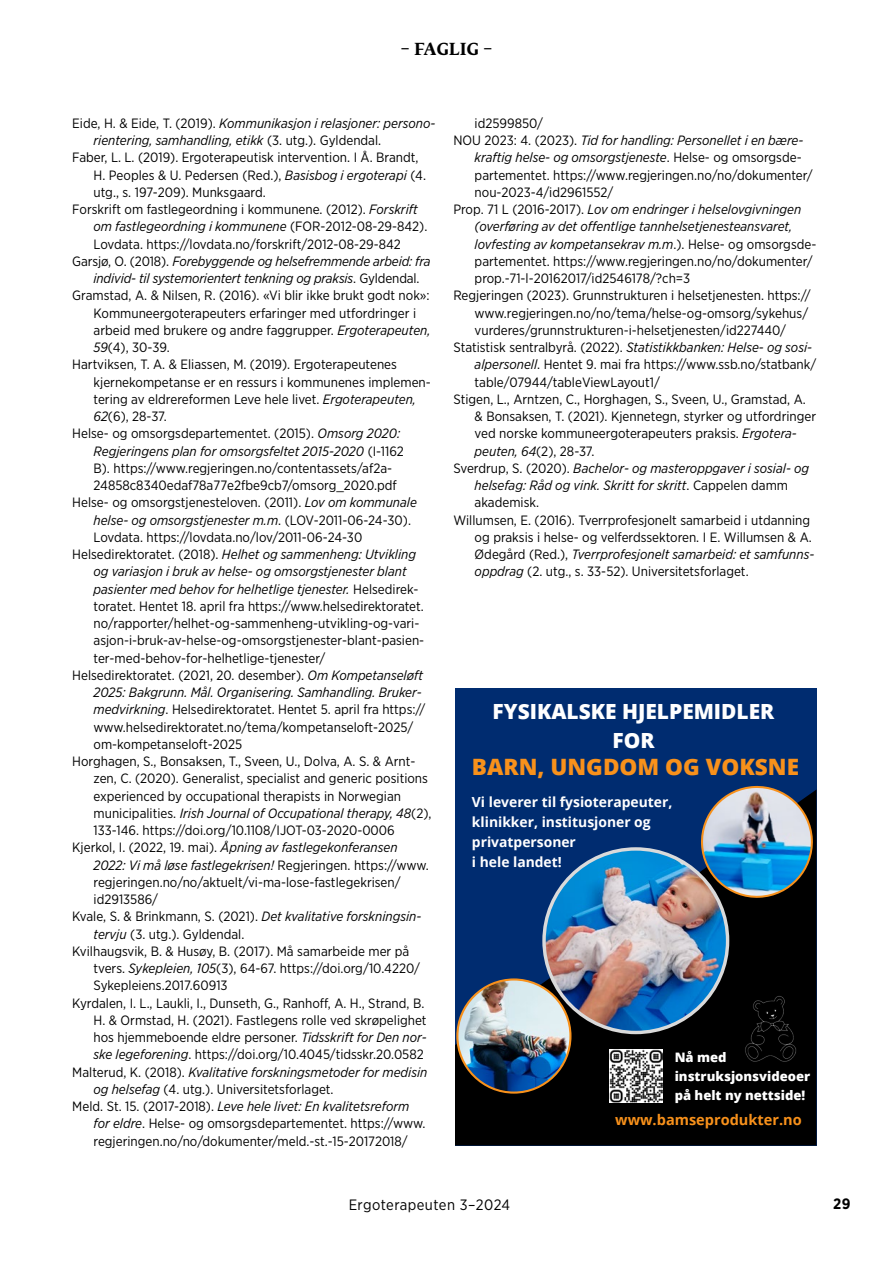
<style>
.page{position:relative;width:893px;height:1263px;background:#fff}
.page>*{position:absolute;margin:0;border:0;box-sizing:border-box;transform-origin:0 0}
.t1{font:800 22.5px "Open Sans";color:#f8911b}
.t2{font:800 20.85px/29.2px "Open Sans";color:#fff;text-align:center}
.t3{font:700 16.5px "Fedra Serif B Std";letter-spacing:.015em;color:#000}
.t4{font:15px "Gotham Narrow";letter-spacing:.03em;color:#000}
.t5{font:700 15px "Gotham Narrow";color:#000}
.t6{font:700 14.55px "Open Sans";color:#f8911b}
.t7{font:700 13.95px/20.1px "Open Sans";color:#fff}
._13_Nye_referanser{font:13.5px/17.2px "Gotham Narrow";color:#000}
._13_Nye_referanser-2{font:italic 13.5px/17.2px "Gotham Narrow";color:#000}
.t8{font:800 13.05px/19.2px "Open Sans";color:#fff}
.s1{font-style:normal}
.s2{font-style:italic}
</style>
<div class="page">
<div style="left:455px;top:688px;width:361px;height:457px;background:#002c70"></div>
<div style="left:455px;top:790px;width:361px;height:355px;background:#000"></div>
<img style="left:456px;top:785px;width:358px;height:309px">
<img style="left:610px;top:1050px;width:52px;height:52px">
<p class="t3" style="left:400px;top:38px;width:93px">– FAGLIG –</p>
<p class="_13_Nye_referanser-2" style="left:94px;top:114px;width:343px;text-indent:-21px"><span class="s1">Eide, H. &amp; Eide, T. (2019).</span> Kommunikasjon i relasjoner: persono&shy;rientering, samhandling, etikk <span class="s1">(3. utg.). Gyldendal.</span></p>
<p class="_13_Nye_referanser" style="left:94px;top:149px;width:334px;text-indent:-21px">Faber, L. L. (2019). Ergoterapeutisk intervention. I Å. Brandt,<br>H. Peoples &amp; U. Pedersen (Red.), <span class="s2">Basisbog i ergoterapi</span> (4. utg., s. 197-209). Munksgaard.</p>
<p class="_13_Nye_referanser" style="left:94px;top:200px;width:335px;text-indent:-21px">Forskrift om fastlegeordning i kommunene. (2012). <span class="s2">Forskrift om fastlegeordning i kommunene</span> (FOR-2012-08-29-842).<br>Lovdata. https://lovdata.no/forskrift/2012-08-29-842</p>
<p class="_13_Nye_referanser-2" style="left:94px;top:252px;width:339px;text-indent:-21px"><span class="s1">Garsjø, O. (2018).</span> Forebyggende og helsefremmende arbeid: fra individ- til systemorientert tenkning og praksis<span class="s1">. Gyldendal.</span></p>
<p class="_13_Nye_referanser" style="left:94px;top:287px;width:338px;text-indent:-21px">Gramstad, A. &amp; Nilsen, R. (2016). «Vi blir ikke brukt godt nok»:<br>Kommuneergoterapeuters erfaringer med utfordringer i arbeid med brukere og andre faggrupper. <span class="s2">Ergoterapeuten, 59</span>(4), 30-39.</p>
<p class="_13_Nye_referanser" style="left:94px;top:356px;width:339px;text-indent:-21px">Hartviksen, T. A. &amp; Eliassen, M. (2019). Ergoterapeutenes kjernekompetanse er en ressurs i kommunenes implemen&shy;tering av eldrereformen Leve hele livet. <span class="s2">Ergoterapeuten, 62</span>(6), 28-37.</p>
<p class="_13_Nye_referanser" style="left:94px;top:425px;width:312px;text-indent:-21px">Helse- og omsorgsdepartementet. (2015). <span class="s2">Omsorg 2020:<br>Regjeringens plan for omsorgsfeltet 2015-2020</span> (I-1162<br>B). https://www.regjeringen.no/contentassets/af2a-24858c8340edaf78a77e2fbe9cb7/omsorg_2020.pdf</p>
<p class="_13_Nye_referanser" style="left:94px;top:494px;width:325px;text-indent:-21px">Helse- og omsorgstjenesteloven. (2011). <span class="s2">Lov om kommunale helse- og omsorgstjenester m.m</span>. (LOV-2011-06-24-30).<br>Lovdata. https://lovdata.no/lov/2011-06-24-30</p>
<p class="_13_Nye_referanser" style="left:94px;top:545px;width:332px;text-indent:-21px">Helsedirektoratet. (2018). <span class="s2">Helhet og sammenheng: Utvikling og variasjon i bruk av helse- og omsorgstjenester blant pasienter med behov for helhetlige tjenester.</span> Helsedirek&shy;toratet. Hentet 18. april fra https://www.helsedirektoratet. no/rapporter/helhet-og-sammenheng-utvikling-og-vari&shy;asjon-i-bruk-av-helse-og-omsorgstjenester-blant-pasien&shy;ter-med-behov-for-helhetlige-tjenester/</p>
<p class="_13_Nye_referanser" style="left:94px;top:666px;width:333px;text-indent:-21px">Helsedirektoratet. (2021, 20. desember). <span class="s2">Om Kompetanseløft 2025: Bakgrunn. Mål. Organisering. Samhandling. Bruker&shy;medvirkning</span>. Helsedirektoratet. Hentet 5. april fra https:// www.helsedirektoratet.no/tema/kompetanseloft-2025/ om-kompetanseloft-2025</p>
<p class="_13_Nye_referanser" style="left:94px;top:752px;width:339px;text-indent:-21px">Horghagen, S., Bonsaksen, T., Sveen, U., Dolva, A. S. &amp; Arnt&shy;zen, C. (2020). Generalist, specialist and generic positions experienced by occupational therapists in Norwegian municipalities. <span class="s2">Irish Journal of Occupational therapy, 48</span>(2), 133-146. https://doi.org/10.1108/IJOT-03-2020-0006</p>
<p class="_13_Nye_referanser" style="left:94px;top:839px;width:337px;text-indent:-21px">Kjerkol, I. (2022, 19. mai). <span class="s2">Åpning av fastlegekonferansen 2022: Vi må løse fastlegekrisen!</span> Regjeringen. https://www. regjeringen.no/no/aktuelt/vi-ma-lose-fastlegekrisen/ id2913586/</p>
<p class="_13_Nye_referanser" style="left:94px;top:908px;width:329px;text-indent:-21px">Kvale, S. &amp; Brinkmann, S. (2021). <span class="s2">Det kvalitative forskningsin&shy;tervju</span> (3. utg.). Gyldendal.</p>
<p class="_13_Nye_referanser" style="left:94px;top:942px;width:328px;text-indent:-21px">Kvilhaugsvik, B. &amp; Husøy, B. (2017). Må samarbeide mer på tvers. <span class="s2">Sykepleien, 105</span>(3), 64-67. https://doi.org/10.4220/<br>Sykepleiens.2017.60913</p>
<p class="_13_Nye_referanser" style="left:94px;top:994px;width:335px;text-indent:-21px">Kyrdalen, I. L., Laukli, I., Dunseth, G., Ranhoff, A. H., Strand, B.<br>H. &amp; Ormstad, H. (2021). Fastlegens rolle ved skrøpelighet hos hjemmeboende eldre personer. <span class="s2">Tidsskrift for Den nor&shy;ske legeforening</span>. https://doi.org/10.4045/tidsskr.20.0582</p>
<p class="_13_Nye_referanser" style="left:94px;top:1063px;width:335px;text-indent:-21px">Malterud, K. (2018). <span class="s2">Kvalitative forskningsmetoder for medisin og helsefag</span> (4. utg.). Universitetsforlaget.</p>
<p class="_13_Nye_referanser" style="left:94px;top:1097px;width:333px;text-indent:-21px">Meld. St. 15. (2017-2018). <span class="s2">Leve hele livet: En kvalitetsreform for eldre</span>. Helse- og omsorgsdepartementet. https://www. regjeringen.no/no/dokumenter/meld.-st.-15-20172018/</p>
<p class="_13_Nye_referanser" style="left:475px;top:114px;width:70px">id2599850/</p>
<p class="_13_Nye_referanser" style="left:475px;top:131px;width:339px;text-indent:-21px">NOU 2023: 4. (2023). <span class="s2">Tid for handling: Personellet i en bære&shy;kraftig helse- og omsorgstjeneste</span>. Helse- og omsorgsde&shy;partementet. https://www.regjeringen.no/no/dokumenter/ nou-2023-4/id2961552/</p>
<p class="_13_Nye_referanser" style="left:475px;top:200px;width:343px;text-indent:-21px">Prop. 71 L (2016-2017). <span class="s2">Lov om endringer i helselovgivningen (overføring av det offentlige tannhelsetjenesteansvaret, lovfesting av kompetansekrav m.m</span>.). Helse- og omsorgsde&shy;partementet. https://www.regjeringen.no/no/dokumenter/ prop.-71-l-20162017/id2546178/?ch=3</p>
<p class="_13_Nye_referanser" style="left:475px;top:287px;width:337px;text-indent:-21px">Regjeringen (2023). Grunnstrukturen i helsetjenesten. https:// www.regjeringen.no/no/tema/helse-og-omsorg/sykehus/ vurderes/grunnstrukturen-i-helsetjenesten/id227440/</p>
<p class="_13_Nye_referanser" style="left:475px;top:338px;width:343px;text-indent:-21px">Statistisk sentralbyrå. (2022). <span class="s2">Statistikkbanken: Helse- og sosi&shy;alpersonell</span>. Hentet 9. mai fra https://www.ssb.no/statbank/ table/07944/tableViewLayout1/</p>
<p class="_13_Nye_referanser" style="left:475px;top:390px;width:343px;text-indent:-21px">Stigen, L., Arntzen, C., Horghagen, S., Sveen, U., Gramstad, A. &amp; Bonsaksen, T. (2021). Kjennetegn, styrker og utfordringer ved norske kommuneergoterapeuters praksis. <span class="s2">Ergotera&shy;peuten, 64</span>(2), 28-37.</p>
<p class="_13_Nye_referanser-2" style="left:475px;top:459px;width:336px;text-indent:-21px"><span class="s1">Sverdrup, S. (2020).</span> Bachelor- og masteroppgaver i sosial- og helsefag: Råd og vink. Skritt for skritt<span class="s1">. Cappelen damm akademisk.</span></p>
<p class="_13_Nye_referanser" style="left:475px;top:511px;width:341px;text-indent:-21px">Willumsen, E. (2016). Tverrprofesjonelt samarbeid i utdanning og praksis i helse- og velferdssektoren. I E. Willumsen &amp; A.<br>Ødegård (Red.), <span class="s2">Tverrprofesjonelt samarbeid: et samfunns&shy;oppdrag</span> (2. utg., s. 33-52). Universitetsforlaget.</p>
<h2 class="t2" style="left:493px;top:696px;width:283px">FYSIKALSKE HJELPEMIDLER<br>FOR</h2>
<h1 class="t1" style="left:472px;top:750px;width:329px">BARN, UNGDOM OG VOKSNE</h1>
<p class="t7" style="left:472px;top:791px;width:202px">Vi leverer til fysioterapeuter, klinikker, institusjoner og privatpersoner<br>i hele landet!</p>
<p class="t8" style="left:675px;top:1047px;width:137px">Nå med instruksjonsvideoer på helt ny nettside!</p>
<p class="t6" style="left:615px;top:1109px;width:188px">www.bamseprodukter.no</p>
<p class="t4" style="left:349px;top:1196px;width:163px">Ergoterapeuten 3–2024</p>
<p class="t5" style="left:833px;top:1194px;width:19px">29</p>
</div>
